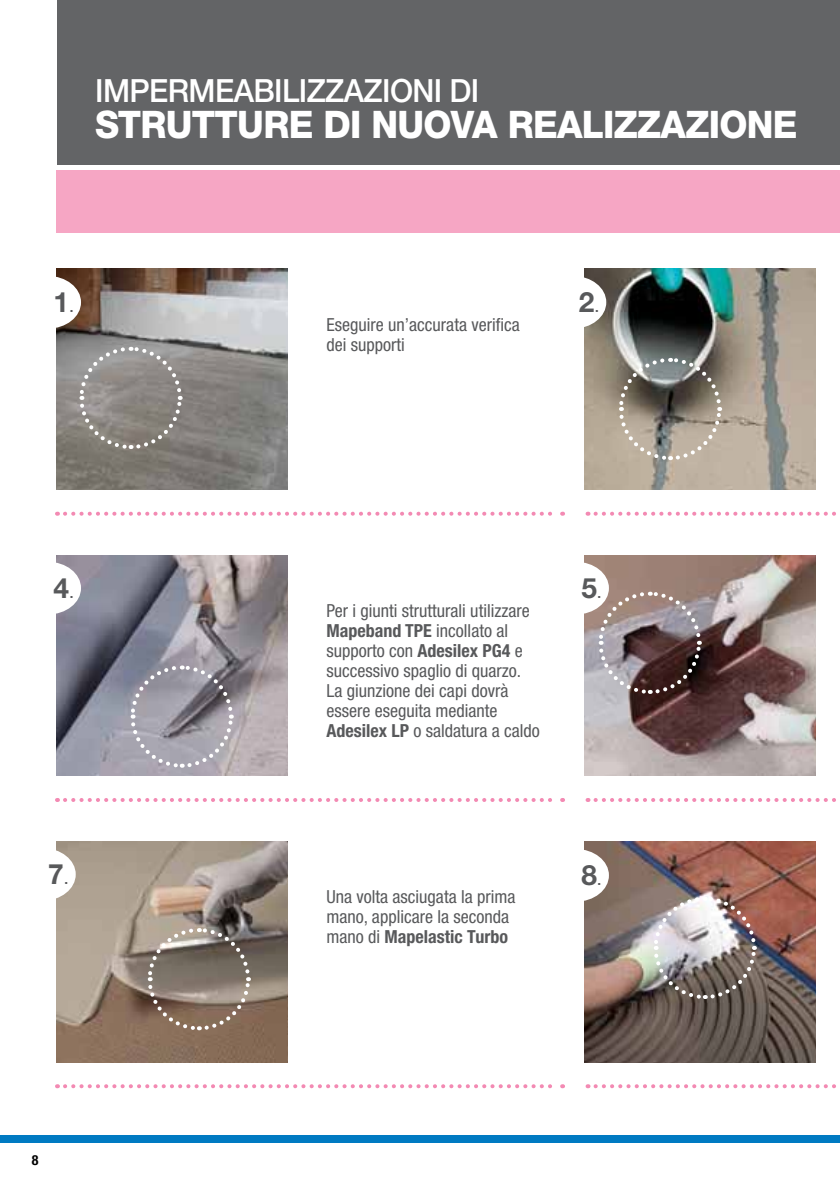
<style>
.page{position:relative;width:840px;height:1191px;background:#fff}
.page>*{position:absolute;margin:0;border:0;box-sizing:border-box;transform-origin:0 0}
.t1{font:800 38px "Helvetica Neue LTW1 G";letter-spacing:-.02em;color:#fff;scale:.95 1}
.t2{font:500 32px "Helvetica Neue LTW1 G";letter-spacing:-.02em;color:#fff;scale:.95 1}
.t3{font:700 28px "Helvetica Neue LTW1 G";color:#58595b}
.t4{font:condensed 18px/20px "Helvetica Neue LTW1 G";color:#58595b}
.t5{font:700 condensed 14px "Helvetica Neue LTW1 G";color:#000}
.s1{font-weight:400;font-size:18px}
.s2{font-weight:700}
</style>
<div class="page">
<div style="left:0;top:1134px;width:839px;height:8px;background:#007ac2"></div>
<div style="left:57px;top:170px;width:782px;height:62px;background:#f6a6c4"></div>
<div style="left:57px;top:0;width:782px;height:164px;background:#636466"></div>
<svg style="left:65px;top:512px;width:497px;height:4px"></svg>
<svg style="left:65px;top:798px;width:497px;height:4px"></svg>
<svg style="left:65px;top:1084px;width:497px;height:4px"></svg>
<svg style="left:595px;top:512px;width:241px;height:4px"></svg>
<svg style="left:595px;top:798px;width:241px;height:4px"></svg>
<svg style="left:595px;top:1084px;width:241px;height:4px"></svg>
<img style="left:57px;top:269px;width:230px;height:221px">
<svg style="left:77px;top:345px;width:107px;height:106px;background:#938f8b"></svg>
<img style="left:584px;top:269px;width:231px;height:221px">
<svg style="left:616px;top:356px;width:107px;height:106px;background:#928b81"></svg>
<svg style="left:584px;top:276px;width:22px;height:52px"></svg>
<svg style="left:56px;top:276px;width:25px;height:52px"></svg>
<img style="left:584px;top:555px;width:231px;height:221px">
<svg style="left:584px;top:562px;width:118px;height:134px;background:#907f7e"></svg>
<img style="left:57px;top:841px;width:230px;height:221px">
<svg style="left:145px;top:926px;width:107px;height:106px;background:#8a7c70"></svg>
<svg style="left:56px;top:848px;width:20px;height:52px"></svg>
<img style="left:584px;top:841px;width:231px;height:221px">
<img style="left:651px;top:894px;width:106px;height:107px">
<svg style="left:584px;top:849px;width:24px;height:52px"></svg>
<img style="left:57px;top:555px;width:230px;height:221px">
<svg style="left:128px;top:663px;width:107px;height:107px;background:#9c99a2"></svg>
<svg style="left:56px;top:562px;width:25px;height:52px"></svg>
<h2 class="t2" style="left:95px;top:72px;width:20px">IMPE</h2>
<h2 class="t2" style="left:168px;top:72px;width:46px">RMEA</h2>
<h2 class="t2" style="left:253px;top:72px;width:221px">BILIZZAZIONI DI</h2>
<h1 class="t1" style="left:95px;top:102px;width:176px">STRUTTURE</h1>
<h1 class="t1" style="left:323px;top:102px;width:500px">DI NUOVA REALIZZAZIONE</h1>
<h3 class="t3" style="left:53px;top:285px;width:22px">1<span class="s1">.</span></h3>
<h3 class="t3" style="left:578px;top:285px;width:22px">2<span class="s1">.</span></h3>
<p class="t4" style="left:326px;top:314px;width:195px">Eseguire un’accurata verifica dei supporti</p>
<h3 class="t3" style="left:53px;top:571px;width:22px">4<span class="s1">.</span></h3>
<p class="t4" style="left:326px;top:601px;width:215px">Per i giunti strutturali utilizzare<br><span class="s2">Mapeband TPE</span> incollato al supporto con <span class="s2">Adesilex PG4</span> e successivo spaglio di quarzo.<br>La giunzione dei capi dovrà essere eseguita mediante<br><span class="s2">Adesilex LP</span> o saldatura a caldo</p>
<h3 class="t3" style="left:581px;top:571px;width:22px">5<span class="s1">.</span></h3>
<h3 class="t3" style="left:48px;top:857px;width:22px">7<span class="s1">.</span></h3>
<h3 class="t3" style="left:581px;top:858px;width:22px">8<span class="s1">.</span></h3>
<p class="t4" style="left:326px;top:887px;width:190px">Una volta asciugata la prima mano, applicare la seconda mano di <span class="s2">Mapelastic Turbo</span></p>
<p class="t5" style="left:32px;top:1152px;width:8px">8</p>
</div>
